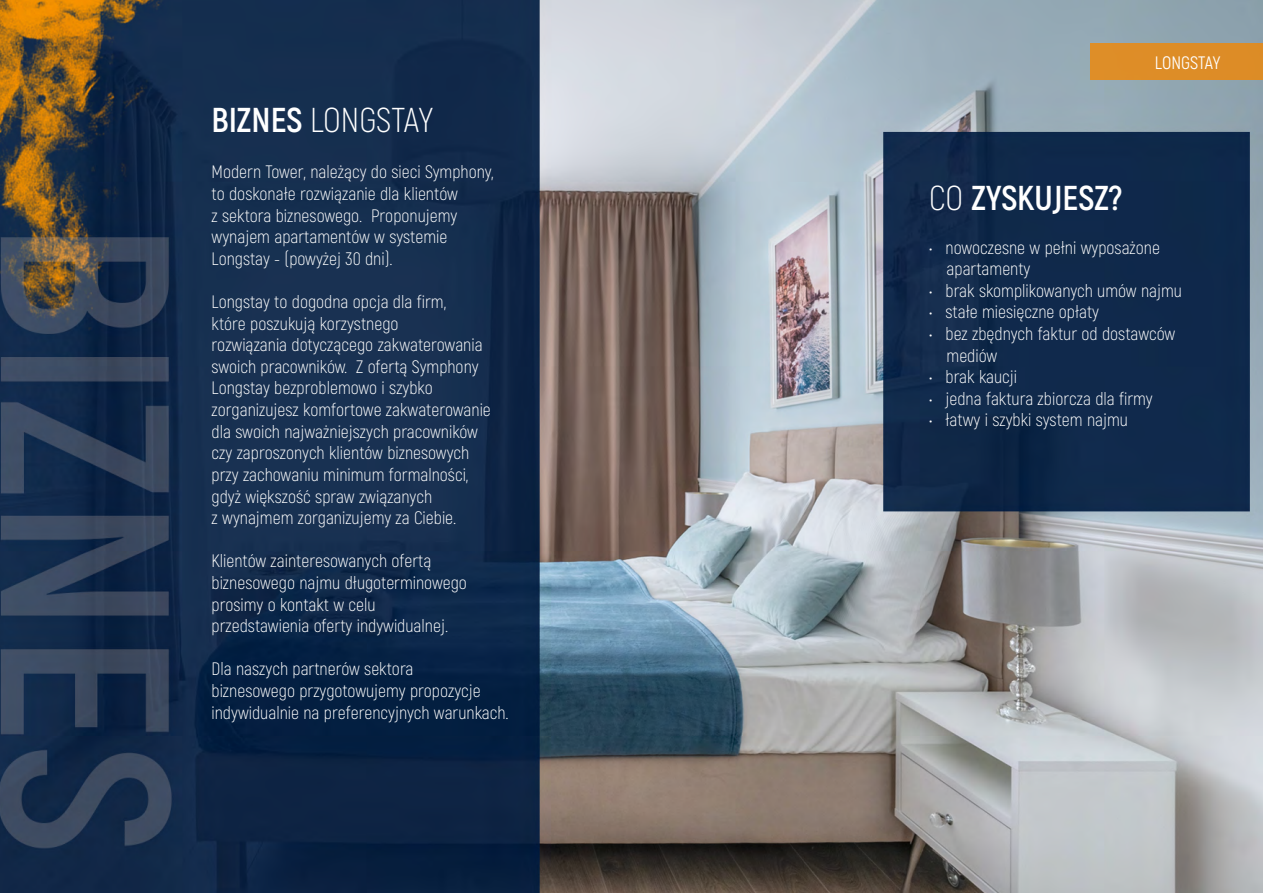
<style>
.page{position:relative;width:1263px;height:893px;background:#fff}
.page>*{position:absolute;margin:0;border:0;box-sizing:border-box;transform-origin:0 0}
.t1{font:300 34.5px "Akrobat";color:#fff}
.t2{font:700 34.5px "Akrobat";color:#fff}
.t3{font:300 18px/21.6px "Akrobat";color:#fff}
.t4{font:18px "Akrobat";color:#fff}
.s1{font-weight:700}
.s2{font-weight:300}
</style>
<div class="page">
<img style="left:0;top:0;width:1263px;height:893px">
<div style="left:1090px;top:43px;width:173px;height:37px;background:#dd8d27"></div>
<h1 class="t1" style="left:212px;top:99px;width:223px"><span class="s1">BIZNES</span> LONGSTAY</h1>
<p class="t3" style="left:212px;top:161px;width:283px">Modern Tower, należący do sieci Symphony, to doskonałe rozwiązanie dla klientów<br>z sektora biznesowego. Proponujemy wynajem apartamentów w systemie Longstay - (powyżej 30 dni).</p>
<p class="t3" style="left:212px;top:291px;width:281px">Longstay to dogodna opcja dla firm,<br>które poszukują korzystnego<br>rozwiązania dotyczącego zakwaterowania swoich pracowników. Z ofertą Symphony Longstay bezproblemowo i szybko zorganizujesz komfortowe zakwaterowanie dla swoich najważniejszych pracowników czy zaproszonych klientów biznesowych przy zachowaniu minimum formalności, gdyż większość spraw związanych<br>z wynajmem zorganizujemy za Ciebie.</p>
<p class="t3" style="left:212px;top:550px;width:257px">Klientów zainteresowanych ofertą biznesowego najmu długoterminowego prosimy o kontakt w celu przedstawienia oferty indywidualnej.</p>
<p class="t3" style="left:212px;top:658px;width:299px">Dla naszych partnerów sektora<br>biznesowego przygotowujemy propozycje indywidualnie na preferencyjnych warunkach.</p>
<p class="t4" style="left:1155px;top:52px;width:67px">LONGSTAY</p>
<h1 class="t2" style="left:929px;top:177px;width:195px"><span class="s2">CO</span> ZYSKUJESZ?</h1>
<p class="t3" style="left:946px;top:236px;width:215px;text-indent:-17px">• nowoczesne w pełni wyposażone apartamenty</p>
<p class="t3" style="left:929px;top:280px;width:254px">• brak skomplikowanych umów najmu</p>
<p class="t3" style="left:929px;top:301px;width:171px">• stałe miesięczne opłaty</p>
<p class="t3" style="left:946px;top:323px;width:230px;text-indent:-17px">• bez zbędnych faktur od dostawców mediów</p>
<p class="t3" style="left:929px;top:366px;width:90px">• brak kaucji</p>
<p class="t3" style="left:929px;top:388px;width:225px">• jedna faktura zbiorcza dla firmy</p>
<p class="t3" style="left:929px;top:409px;width:200px">• łatwy i szybki system najmu</p>
</div>
